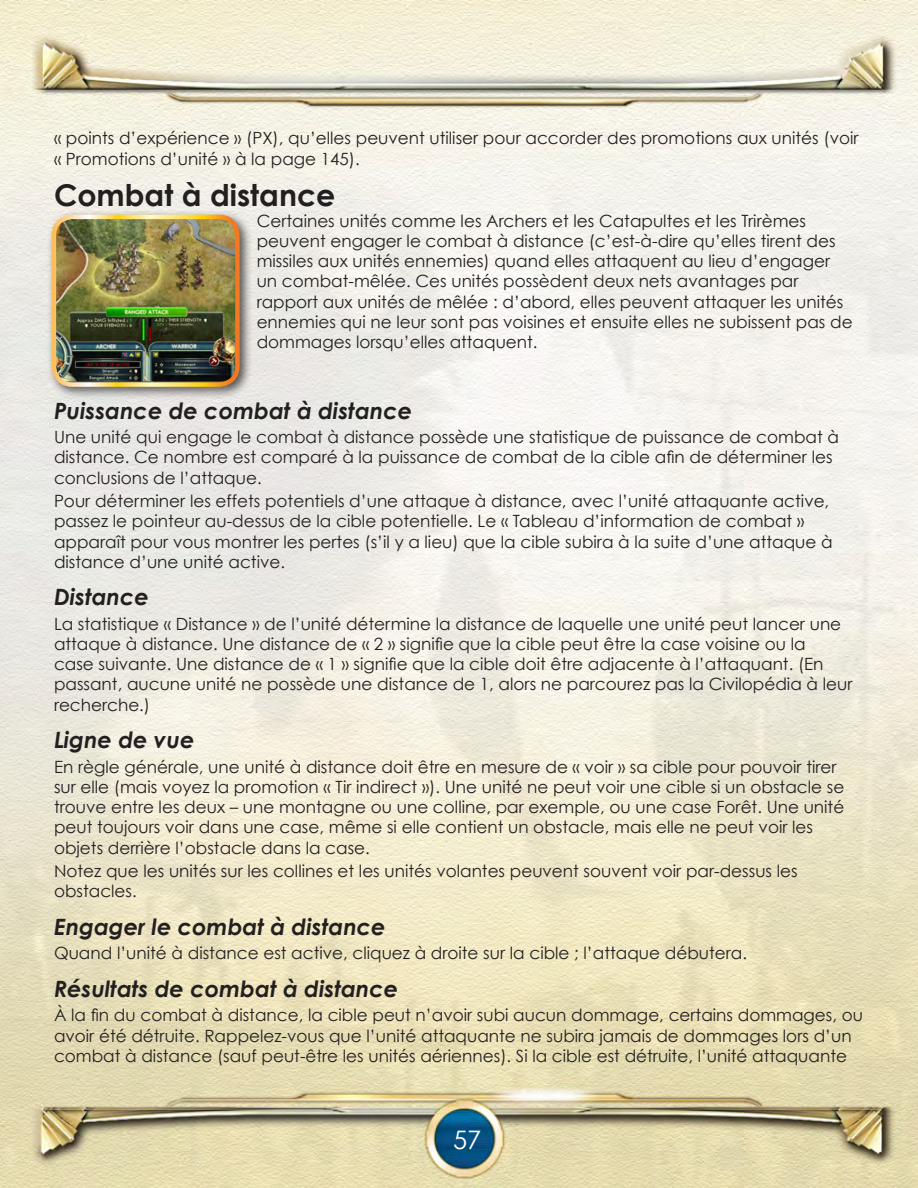
<style>
.page{position:relative;width:918px;height:1188px;background:#fff}
.page>*{position:absolute;margin:0;border:0;box-sizing:border-box;transform-origin:0 0}
.Head_3{font:700 30px "Century Gothic";color:#231f20}
.t1{font:25.5px "Century Gothic";color:#fff}
.Head_4{font:italic 700 22.5px "Century Gothic";color:#231f20}
.body_copy{font:16.8px/20.2px "Century Gothic";color:#231f20}
</style>
<div class="page">
<img style="left:0;top:0;width:918px;height:1188px">
<div style="left:46px;top:209px;width:207px;height:190px;background:#231f20;opacity:.75"></div>
<img style="left:54px;top:217px;width:183px;height:164px">
<div style="left:52px;top:215px;width:188px;height:172px;border:4px solid #fff;border-radius:18px"></div>
<p class="body_copy" style="left:54px;top:128px;width:806px">« points d’expérience » (PX), qu’elles peuvent utiliser pour accorder des promotions aux unités (voir « Promotions d’unité » à la page 145).</p>
<p class="Head_3" style="left:54px;top:177px;width:283px">Combat à distance</p>
<p class="body_copy" style="left:257px;top:210px;width:598px">Certaines unités comme les Archers et les Catapultes et les Trirèmes peuvent engager le combat à distance (c’est-à-dire qu’elles tirent des missiles aux unités ennemies) quand elles attaquent au lieu d’engager un combat-mêlée. Ces unités possèdent deux nets avantages par rapport aux unités de mêlée : d’abord, elles peuvent attaquer les unités ennemies qui ne leur sont pas voisines et ensuite elles ne subissent pas de dommages lorsqu’elles attaquent.</p>
<p class="Head_4" style="left:54px;top:396px;width:360px">Puissance de combat à distance</p>
<p class="body_copy" style="left:54px;top:427px;width:787px">Une unité qui engage le combat à distance possède une statistique de puissance de combat à distance. Ce nombre est comparé à la puissance de combat de la cible afin de déterminer les conclusions de l’attaque.</p>
<p class="body_copy" style="left:54px;top:491px;width:780px">Pour déterminer les effets potentiels d’une attaque à distance, avec l’unité attaquante active, passez le pointeur au-dessus de la cible potentielle. Le « Tableau d’information de combat » apparaît pour vous montrer les pertes (s’il y a lieu) que la cible subira à la suite d’une attaque à distance d’une unité active.</p>
<p class="Head_4" style="left:54px;top:583px;width:96px">Distance</p>
<p class="body_copy" style="left:54px;top:613px;width:800px">La statistique « Distance » de l’unité détermine la distance de laquelle une unité peut lancer une attaque à distance. Une distance de « 2 » signifie que la cible peut être la case voisine ou la<br>case suivante. Une distance de « 1 » signifie que la cible doit être adjacente à l’attaquant. (En passant, aucune unité ne possède une distance de 1, alors ne parcourez pas la Civilopédia à leur recherche.)</p>
<p class="Head_4" style="left:54px;top:726px;width:142px">Ligne de vue</p>
<p class="body_copy" style="left:54px;top:756px;width:792px">En règle générale, une unité à distance doit être en mesure de « voir » sa cible pour pouvoir tirer sur elle (mais voyez la promotion « Tir indirect »). Une unité ne peut voir une cible si un obstacle se trouve entre les deux – une montagne ou une colline, par exemple, ou une case Forêt. Une unité peut toujours voir dans une case, même si elle contient un obstacle, mais elle ne peut voir les objets derrière l’obstacle dans la case.</p>
<p class="body_copy" style="left:54px;top:861px;width:745px">Notez que les unités sur les collines et les unités volantes peuvent souvent voir par-dessus les obstacles.</p>
<p class="Head_4" style="left:54px;top:912px;width:333px">Engager le combat à distance</p>
<p class="body_copy" style="left:54px;top:943px;width:695px">Quand l’unité à distance est active, cliquez à droite sur la cible ; l’attaque débutera.</p>
<p class="Head_4" style="left:54px;top:974px;width:346px">Résultats de combat à distance</p>
<p class="body_copy" style="left:54px;top:1005px;width:811px">À la fin du combat à distance, la cible peut n’avoir subi aucun dommage, certains dommages, ou avoir été détruite. Rappelez-vous que l’unité attaquante ne subira jamais de dommages lors d’un combat à distance (sauf peut-être les unités aériennes). Si la cible est détruite, l’unité attaquante</p>
<h2 class="t1" style="left:453px;top:1125px;width:30px">57</h2>
</div>
